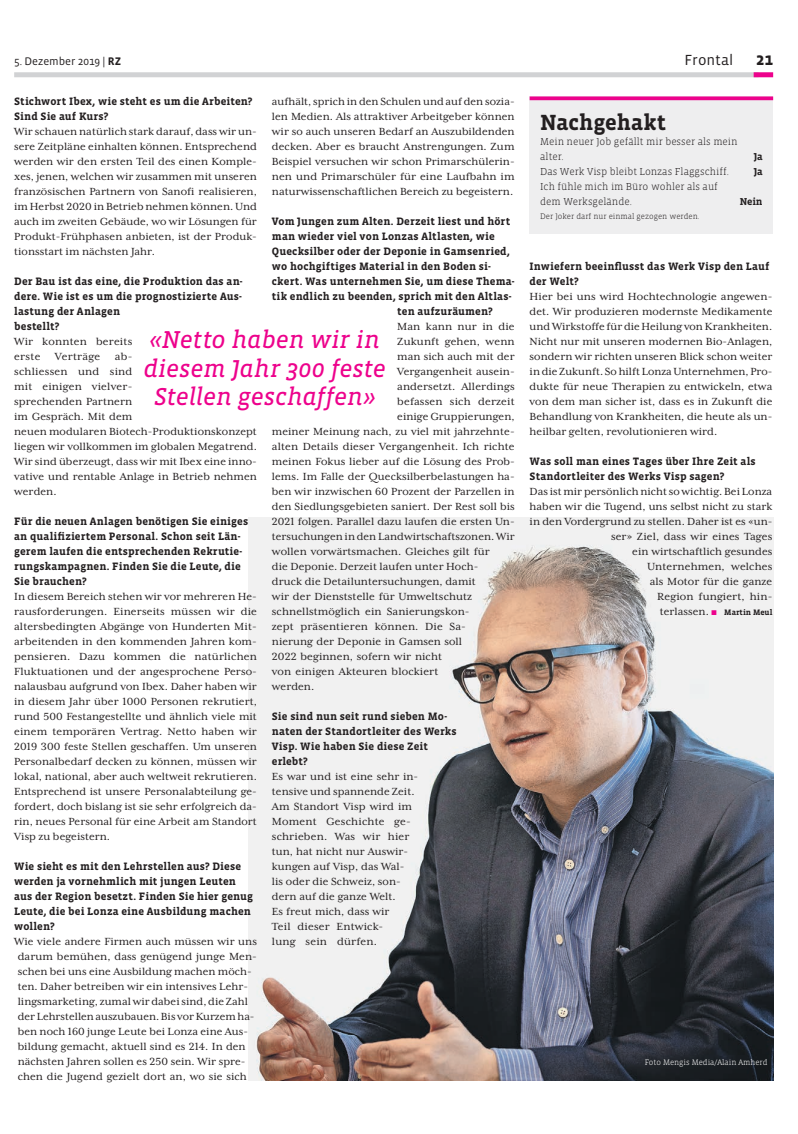
<style>
.page{position:relative;width:798px;height:1134px;background:#fff}
.page>*{position:absolute;margin:0;border:0;box-sizing:border-box;transform-origin:0 0}
.t1{font:italic 25px/28.8px "Vista Slab OT";letter-spacing:-.01em;color:#ed028c;text-align:center}
.t2{font:700 22.5px "Vista Slab OT";color:#231f20}
.t3{font:700 17.5px "Vista Sans OT";color:#231f20}
.t4{font:15px "Vista Sans OT";color:#231f20}
.t5{font:11.88px/15px "Mrs Eaves XL Serif OT";letter-spacing:.005em;color:#231f20;text-align:justify}
.t6{font:11.25px "Vista Sans OT";color:#231f20}
.t7{font:700 11px/15px "Vista Slab OT";letter-spacing:.015em;color:#231f20}
.t8{font:300 10.25px/15px "Vista Slab OT";color:#231f20}
.t9{font:700 10.25px "Vista Slab OT";letter-spacing:-.01em;color:#231f20}
.t10{font:300 8.12px "Vista Slab OT";color:#231f20}
.t11{font:300 8.12px "Vista Slab OT";color:#fff}
.s1{font-weight:700}
.s2{color:#ed028c}
.s3{font-family:"Vista Slab OT";font-weight:700;font-size:8.12px}
</style>
<div class="page">
<div style="left:14px;top:72px;width:744px;height:5px;background:#d1d2d4"></div>
<div style="left:753px;top:72px;width:19px;height:5px;background:#ed028c"></div>
<img style="left:248px;top:517px;width:524px;height:564px">
<div style="left:529px;top:96px;width:243px;height:138px;background:#eeeeef"></div>
<svg style="left:529px;top:96px;width:243px;height:4px"></svg>
<p class="t6" style="left:14px;top:55px;width:109px">5. Dezember 2019 | <span class="s1">RZ</span></p>
<p class="t4" style="left:684px;top:52px;width:50px">Frontal</p>
<p class="t3" style="left:755px;top:50px;width:19px">21</p>
<p class="t7" style="left:14px;top:94px;width:240px">Stichwort Ibex, wie steht es um die Arbeiten?<br>Sind Sie auf Kurs?</p>
<p class="t5" style="left:14px;top:124px;width:244px">Wir schauen natürlich stark darauf, dass wir un&shy;sere Zeitpläne einhalten können. Entsprechend werden wir den ersten Teil des einen Komple&shy;xes, jenen, welchen wir zusammen mit unseren französischen Partnern von Sanofi realisieren, im Herbst 2020 in Betrieb nehmen können. Und auch im zweiten Gebäude, wo wir Lösungen für Produkt-Frühphasen anbieten, ist der Produk&shy;tionsstart im nächsten Jahr.</p>
<p class="t7" style="left:14px;top:274px;width:230px">Der Bau ist das eine, die Produktion das an&shy;dere. Wie ist es um die prognostizierte Aus&shy;lastung der Anlagen<br>bestellt?</p>
<p class="t5" style="left:14px;top:334px;width:244px;text-align:left">Wir konnten bereits<br>erste Verträge ab-<br>schliessen und sind<br>mit einigen vielver-<br>sprechenden Partnern<br>im Gespräch. Mit dem<br>neuen modularen Biotech-Produktionskonzept liegen wir vollkommen im globalen Megatrend.<br>Wir sind überzeugt, dass wir mit Ibex eine inno&shy;vative und rentable Anlage in Betrieb nehmen werden.</p>
<p class="t7" style="left:14px;top:514px;width:235px">Für die neuen Anlagen benötigen Sie einiges an qualifiziertem Personal. Schon seit Län&shy;gerem laufen die entsprechenden Rekrutie&shy;rungskampagnen. Finden Sie die Leute, die Sie brauchen?</p>
<p class="t5" style="left:14px;top:589px;width:244px">In diesem Bereich stehen wir vor mehreren He&shy;rausforderungen. Einerseits müssen wir die altersbedingten Abgänge von Hunderten Mit&shy;arbeitenden in den kommenden Jahren kom&shy;pensieren. Dazu kommen die natürlichen Fluktuationen und der angesprochene Perso&shy;nalausbau aufgrund von Ibex. Daher haben wir in diesem Jahr über 1000 Personen rekrutiert, rund 500 Festangestellte und ähnlich viele mit einem temporären Vertrag. Netto haben wir 2019 300 feste Stellen geschaffen. Um unseren Personalbedarf decken zu können, müssen wir lokal, national, aber auch weltweit rekrutieren.<br>Entsprechend ist unsere Personalabteilung ge&shy;fordert, doch bislang ist sie sehr erfolgreich da&shy;rin, neues Personal für eine Arbeit am Standort Visp zu begeistern.</p>
<p class="t7" style="left:14px;top:859px;width:240px">Wie sieht es mit den Lehrstellen aus? Diese werden ja vornehmlich mit jungen Leuten aus der Region besetzt. Finden Sie hier genug Leute, die bei Lonza eine Ausbildung machen wollen?</p>
<p class="t5" style="left:14px;top:934px;width:244px;text-align:left">Wie viele andere Firmen auch müssen wir uns darum bemühen, dass genügend junge Men&shy;schen bei uns eine Ausbildung machen möch&shy;ten. Daher betreiben wir ein intensives Lehr&shy;lingsmarketing, zumal wir dabei sind, die Zahl der Lehrstellen auszubauen. Bis vor Kurzem ha&shy;ben noch 160 junge Leute bei Lonza eine Aus&shy;bildung gemacht, aktuell sind es 214. In den nächsten Jahren sollen es 250 sein. Wir spre&shy;chen die Jugend gezielt dort an, wo sie sich</p>
<p class="t5" style="left:272px;top:94px;width:244px">aufhält, sprich in den Schulen und auf den sozia&shy;len Medien. Als attraktiver Arbeitgeber können wir so auch unseren Bedarf an Auszubildenden decken. Aber es braucht Anstrengungen. Zum Beispiel versuchen wir schon Primarschülerin&shy;nen und Primarschüler für eine Laufbahn im naturwissenschaftlichen Bereich zu begeistern.</p>
<p class="t7" style="left:272px;top:214px;width:240px">Vom Jungen zum Alten. Derzeit liest und hört</p>
<p class="t7" style="left:272px;top:229px;width:224px">man wieder viel von Lonzas Altlasten, wie</p>
<p class="t7" style="left:272px;top:244px;width:239px">Quecksilber oder der Deponie in Gamsenried,</p>
<p class="t7" style="left:272px;top:259px;width:220px">wo hochgiftiges Material in den Boden si-</p>
<p class="t7" style="left:272px;top:274px;width:244px">ckert. Was unternehmen Sie, um diese Thema-</p>
<p class="t7" style="left:272px;top:289px;width:241px">tik endlich zu beenden, sprich mit den Altlas-</p>
<p class="t7" style="left:397px;top:304px;width:97px">ten aufzuräumen?</p>
<p class="t5" style="left:397px;top:319px;width:119px">Man kann nur in die</p>
<p class="t5" style="left:397px;top:334px;width:119px">Zukunft gehen, wenn</p>
<p class="t5" style="left:397px;top:349px;width:119px">man sich auch mit der</p>
<p class="t5" style="left:397px;top:364px;width:119px">Vergangenheit ausein-</p>
<p class="t5" style="left:397px;top:379px;width:119px">andersetzt. Allerdings</p>
<p class="t5" style="left:397px;top:394px;width:119px">befassen sich derzeit</p>
<p class="t5" style="left:397px;top:409px;width:119px">einige Gruppierungen,</p>
<p class="t5" style="left:272px;top:424px;width:244px">meiner Meinung nach, zu viel mit jahrzehnte-</p>
<p class="t5" style="left:272px;top:439px;width:244px">alten Details dieser Vergangenheit. Ich richte</p>
<p class="t5" style="left:272px;top:454px;width:244px">meinen Fokus lieber auf die Lösung des Prob-</p>
<p class="t5" style="left:272px;top:469px;width:244px">lems. Im Falle der Quecksilberbelastungen ha-</p>
<p class="t5" style="left:272px;top:484px;width:244px">ben wir inzwischen 60 Prozent der Parzellen in</p>
<p class="t5" style="left:272px;top:499px;width:244px">den Siedlungsgebieten saniert. Der Rest soll bis</p>
<p class="t5" style="left:272px;top:514px;width:244px">2021 folgen. Parallel dazu laufen die ersten Un-</p>
<p class="t5" style="left:272px;top:529px;width:244px">tersuchungen in den Landwirtschaftszonen. Wir</p>
<p class="t5" style="left:272px;top:544px;width:219px">wollen vorwärtsmachen. Gleiches gilt für</p>
<p class="t5" style="left:272px;top:559px;width:208px">die Deponie. Derzeit laufen unter Hoch-</p>
<p class="t5" style="left:272px;top:574px;width:205px">druck die Detailuntersuchungen, damit</p>
<p class="t5" style="left:272px;top:589px;width:202px">wir der Dienststelle für Umweltschutz</p>
<p class="t5" style="left:272px;top:604px;width:199px">schnellstmöglich ein Sanierungskon-</p>
<p class="t5" style="left:272px;top:619px;width:195px">zept präsentieren können. Die Sa-</p>
<p class="t5" style="left:272px;top:634px;width:192px">nierung der Deponie in Gamsen soll</p>
<p class="t5" style="left:272px;top:649px;width:172px">2022 beginnen, sofern wir nicht</p>
<p class="t5" style="left:272px;top:664px;width:168px">von einigen Akteuren blockiert</p>
<p class="t5" style="left:272px;top:679px;width:44px">werden.</p>
<p class="t7" style="left:272px;top:709px;width:186px">Sie sind nun seit rund sieben Mo&shy;naten der Standortleiter des Werks<br>Visp. Wie haben Sie diese Zeit erlebt?</p>
<p class="t5" style="left:272px;top:769px;width:148px;text-align:left">Es war und ist eine sehr in&shy;tensive und spannende Zeit.<br>Am Standort Visp wird im<br>Moment Geschichte ge&shy;schrieben. Was wir hier tun, hat nicht nur Auswir&shy;kungen auf Visp, das Wal&shy;lis oder die Schweiz, son&shy;dern auf die ganze Welt.<br>Es freut mich, dass wir<br>Teil dieser Entwick-<br>lung sein dürfen.</p>
<p class="t2" style="left:540px;top:111px;width:127px">Nachgehakt</p>
<p class="t8" style="left:540px;top:134px;width:199px">Mein neuer Job gefällt mir besser als mein alter.</p>
<p class="t9" style="left:753px;top:151px;width:10px">Ja</p>
<p class="t8" style="left:540px;top:164px;width:190px">Das Werk Visp bleibt Lonzas Flaggschiff.</p>
<p class="t9" style="left:753px;top:166px;width:10px">Ja</p>
<p class="t8" style="left:540px;top:179px;width:179px">Ich fühle mich im Büro wohler als auf dem Werksgelände.</p>
<p class="t9" style="left:739px;top:196px;width:24px">Nein</p>
<p class="t10" style="left:540px;top:212px;width:161px">Der Joker darf nur einmal gezogen werden.</p>
<p class="t7" style="left:529px;top:259px;width:241px">Inwiefern beeinflusst das Werk Visp den Lauf der Welt?</p>
<p class="t5" style="left:529px;top:289px;width:244px">Hier bei uns wird Hochtechnologie angewen&shy;det. Wir produzieren modernste Medikamente und Wirkstoffe für die Heilung von Krankheiten.<br>Nicht nur mit unseren modernen Bio-Anlagen, sondern wir richten unseren Blick schon weiter in die Zukunft. So hilft Lonza Unternehmen, Pro&shy;dukte für neue Therapien zu entwickeln, etwa von dem man sicher ist, dass es in Zukunft die Behandlung von Krankheiten, die heute als un&shy;heilbar gelten, revolutionieren wird.</p>
<p class="t7" style="left:529px;top:454px;width:227px">Was soll man eines Tages über Ihre Zeit als<br>Standortleiter des Werks Visp sagen?</p>
<p class="t5" style="left:529px;top:484px;width:244px;text-align:right">Das ist mir persönlich nicht so wichtig. Bei Lonza haben wir die Tugend, uns selbst nicht zu stark in den Vordergrund zu stellen. Daher ist es «un&shy;ser» Ziel, dass wir eines Tages<br>ein wirtschaftlich gesundes<br>Unternehmen, welches<br>als Motor für die ganze<br>Region fungiert, hin-<br>terlassen. <span class="s2">■</span> <span class="s3">Martin Meul</span></p>
<p class="t1" style="left:143px;top:325px;width:244px">«Netto haben wir in diesem Jahr 300 feste<br>Stellen geschaffen»</p>
<p class="t11" style="left:644px;top:1058px;width:124px">Foto Mengis Media/Alain Amherd</p>
</div>
